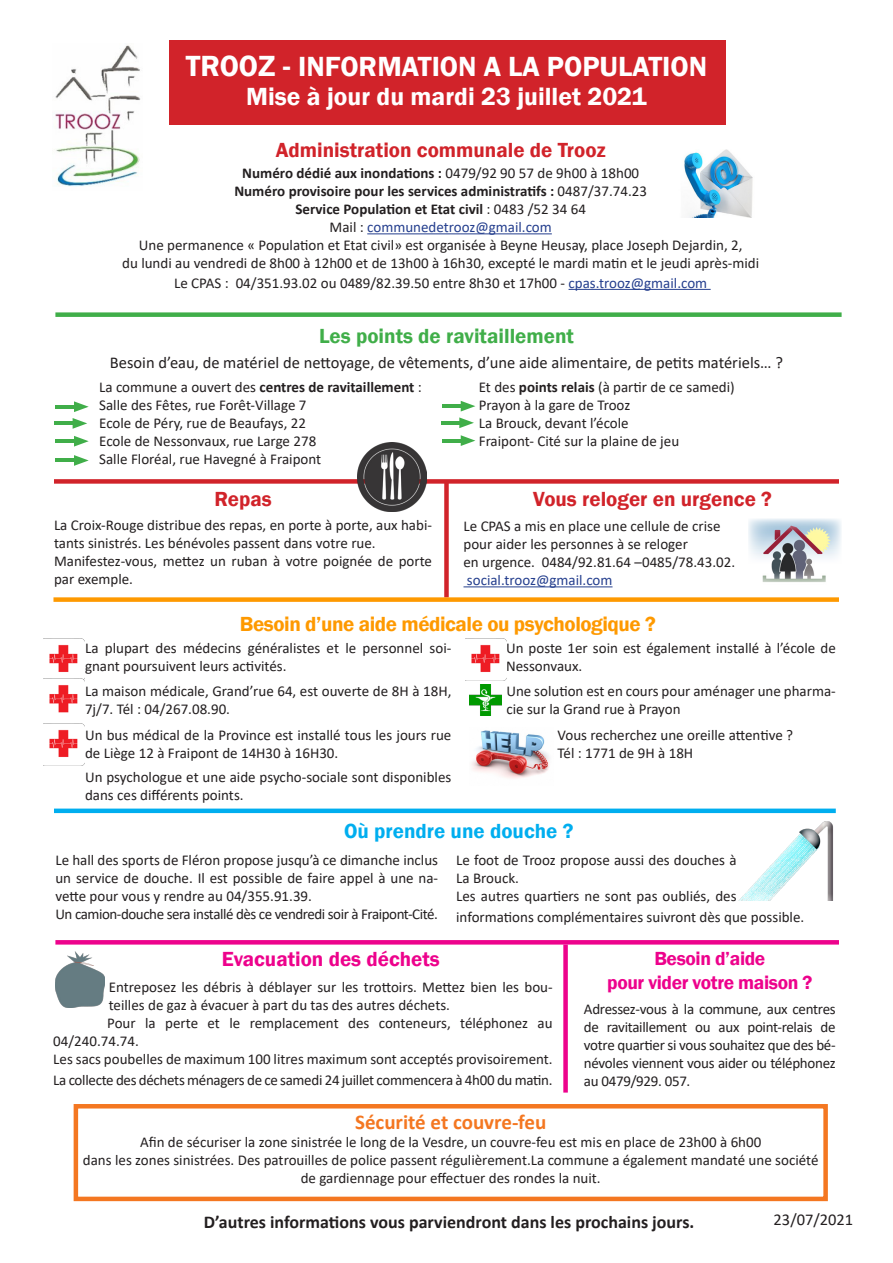
<style>
.page{position:relative;width:893px;height:1263px;background:#fff}
.page>*{position:absolute;margin:0;border:0;box-sizing:border-box;transform-origin:0 0}
.t1{font:600 28.5px "Franklin Gothic";color:#fff}
.t2{font:600 25.5px "Franklin Gothic";color:#fff}
.t3{font:600 21px "Franklin Gothic";color:#d1232a}
.t4{font:600 21px "Franklin Gothic";letter-spacing:-.02em;color:#fe9900}
.t5{font:600 21px "Franklin Gothic";color:#40ae49}
.t6{font:700 21px "Calibri";color:#f47721}
.t7{font:600 21px "Franklin Gothic";color:#ed028c}
.t8{font:600 21px "Franklin Gothic";color:#00aeef}
.t9{font:600 19.5px "Franklin Gothic";letter-spacing:-.02em;color:#ed028c}
.t10{font:700 18px "Calibri";color:#231f20}
.t11{font:16.5px "Calibri";color:#231f20}
.t12{font:15px/18px "Calibri";color:#231f20}
.t13{font:700 15px "Calibri";color:#231f20}
.t14{font:15px "Calibri";letter-spacing:-.02em;color:#231f20}
.t15{font:15px "Calibri";letter-spacing:-.03em;color:#231f20}
.t16{font:15px "Calibri";color:#253f8e}
.s1{font-size:30px}
.s2{font-weight:400}
.s3{color:#231f20}
.s4{color:#253f8e}
.s5{font-weight:700}
</style>
<div class="page">
<div style="left:169px;top:41px;width:557px;height:84px;background:#d1232a"></div>
<img style="left:55px;top:45px;width:86px;height:142px">
<hr style="left:367px;top:233px;width:185px;height:1px;background:#253f8e">
<hr style="left:569px;top:289px;width:142px;height:1px;background:#253f8e">
<hr style="left:463px;top:586px;width:149px;height:1px;background:#253f8e">
<div style="left:74px;top:1104px;width:754px;height:97px;border:4px solid #f47721"></div>
<div style="left:55px;top:312px;width:787px;height:5px;background:#40ae49"></div>
<div style="left:54px;top:479px;width:785px;height:5px;background:#d1232a"></div>
<div style="left:444px;top:483px;width:5px;height:114px;background:#d1232a"></div>
<div style="left:53px;top:597px;width:786px;height:5px;background:#fe9900"></div>
<img style="left:470px;top:684px;width:31px;height:31px">
<img style="left:43px;top:638px;width:41px;height:34px">
<hr style="left:55px;top:405px;width:20px;height:3px;background:#40ae49">
<svg style="left:74px;top:401px;width:15px;height:11px"></svg>
<hr style="left:55px;top:440px;width:20px;height:3px;background:#40ae49">
<svg style="left:74px;top:436px;width:15px;height:11px"></svg>
<hr style="left:54px;top:422px;width:20px;height:3px;background:#40ae49">
<svg style="left:73px;top:418px;width:14px;height:11px"></svg>
<hr style="left:55px;top:459px;width:20px;height:3px;background:#40ae49">
<svg style="left:74px;top:455px;width:15px;height:11px"></svg>
<hr style="left:442px;top:405px;width:20px;height:3px;background:#40ae49">
<svg style="left:461px;top:401px;width:14px;height:10px"></svg>
<hr style="left:442px;top:439px;width:20px;height:3px;background:#40ae49">
<svg style="left:461px;top:435px;width:14px;height:11px"></svg>
<hr style="left:441px;top:421px;width:20px;height:3px;background:#40ae49">
<svg style="left:459px;top:417px;width:15px;height:11px"></svg>
<div style="left:54px;top:808px;width:782px;height:5px;background:#00aeef"></div>
<img style="left:43px;top:678px;width:41px;height:35px">
<img style="left:43px;top:723px;width:41px;height:43px">
<img style="left:465px;top:638px;width:41px;height:43px">
<img style="left:739px;top:821px;width:94px;height:79px">
<img style="left:684px;top:150px;width:69px;height:68px">
<img style="left:472px;top:730px;width:78px;height:48px">
<img style="left:748px;top:518px;width:93px;height:64px">
<img style="left:357px;top:442px;width:70px;height:70px">
<svg style="left:55px;top:940px;width:784px;height:4px;background:#ed078e"></svg>
<div style="left:563px;top:944px;width:5px;height:148px;background:#ed028c"></div>
<img style="left:55px;top:951px;width:50px;height:56px">
<p class="t1" style="left:186px;top:49px;width:523px"><span class="s1">TROOZ -</span> INFORMATION A LA POPULATION</p>
<p class="t2" style="left:246px;top:81px;width:402px">Mise à jour du mardi 23 juillet 2021</p>
<p class="t3" style="left:276px;top:137px;width:331px">Administration communale de Trooz</p>
<p class="t13" style="left:242px;top:163px;width:398px">Numéro dédié aux inondations : <span class="s2">0479/92 90 57 de 9h00 à 18h00</span></p>
<p class="t13" style="left:234px;top:181px;width:414px">Numéro provisoire pour les services administratifs : <span class="s2">0487/37.74.23</span></p>
<p class="t13" style="left:295px;top:199px;width:292px">Service Population et Etat civil <span class="s2">: 0483 /52 34 64</span></p>
<p class="t16" style="left:330px;top:217px;width:224px"><span class="s3">Mail :</span> communedetrooz@gmail.com</p>
<p class="t12" style="left:139px;top:236px;width:605px">Une permanence « Population et Etat civil» est organisée à Beyne Heusay, place Joseph Dejardin, 2,</p>
<p class="t12" style="left:122px;top:254px;width:638px">du lundi au vendredi de 8h00 à 12h00 et de 13h00 à 16h30, excepté le mardi matin et le jeudi après-midi</p>
<p class="t12" style="left:174px;top:273px;width:535px">Le CPAS : 04/351.93.02 ou 0489/82.39.50 entre 8h30 et 17h00 - <span class="s4">cpas.trooz@gmail.com</span></p>
<p class="t5" style="left:319px;top:323px;width:256px">Les points de ravitaillement</p>
<p class="t11" style="left:110px;top:351px;width:675px">Besoin d’eau, de matériel de nettoyage, de vêtements, d’une aide alimentaire, de petits matériels… ?</p>
<p class="t13" style="left:99px;top:377px;width:324px"><span class="s2">La commune a ouvert des</span> centres de ravitaillement <span class="s2">:</span></p>
<p class="t12" style="left:99px;top:396px;width:209px">Salle des Fêtes, rue Forêt-Village 7</p>
<p class="t12" style="left:99px;top:414px;width:208px">Ecole de Péry, rue de Beaufays, 22</p>
<p class="t12" style="left:99px;top:432px;width:219px">Ecole de Nessonvaux, rue Large 278</p>
<p class="t12" style="left:99px;top:450px;width:224px">Salle Floréal, rue Havegné à Fraipont</p>
<p class="t3" style="left:214px;top:486px;width:59px">Repas</p>
<p class="t12" style="left:54px;top:515px;width:380px">La Croix-Rouge distribue des repas, en porte à porte, aux habi&shy;tants sinistrés. Les bénévoles passent dans votre rue.</p>
<p class="t12" style="left:54px;top:551px;width:380px">Manifestez-vous, mettez un ruban à votre poignée de porte par exemple.</p>
<p class="t12" style="left:479px;top:378px;width:258px">Et des <span class="s5">points relais</span> (à partir de ce samedi)</p>
<p class="t12" style="left:479px;top:396px;width:153px">Prayon à la gare de Trooz</p>
<p class="t12" style="left:479px;top:414px;width:151px">La Brouck, devant l’école</p>
<p class="t12" style="left:479px;top:432px;width:202px">Fraipont- Cité sur la plaine de jeu</p>
<p class="t3" style="left:533px;top:486px;width:240px">Vous reloger en urgence ?</p>
<p class="t12" style="left:463px;top:517px;width:258px">Le CPAS a mis en place une cellule de crise</p>
<p class="t12" style="left:463px;top:535px;width:226px">pour aider les personnes à se reloger</p>
<p class="t12" style="left:463px;top:553px;width:273px">en urgence. 0484/92.81.64 –0485/78.43.02.</p>
<p class="t16" style="left:467px;top:570px;width:147px">social.trooz@gmail.com</p>
<p class="t4" style="left:240px;top:611px;width:418px">Besoin d’une aide médicale ou psychologique ?</p>
<p class="t12" style="left:85px;top:638px;width:368px">La plupart des médecins généralistes et le personnel soi&shy;gnant poursuivent leurs activités.</p>
<p class="t12" style="left:85px;top:682px;width:368px">La maison médicale, Grand’rue 64, est ouverte de 8H à 18H,<br>7j/7. Tél : 04/267.08.90.</p>
<p class="t12" style="left:85px;top:725px;width:368px">Un bus médical de la Province est installé tous les jours rue de Liège 12 à Fraipont de 14H30 à 16H30.</p>
<p class="t12" style="left:85px;top:767px;width:368px">Un psychologue et une aide psycho-sociale sont disponibles dans ces différents points.</p>
<p class="t12" style="left:506px;top:638px;width:331px">Un poste 1er soin est également installé à l’école de<br>Nessonvaux.</p>
<p class="t12" style="left:506px;top:682px;width:331px">Une solution est en cours pour aménager une pharma&shy;cie sur la Grand rue à Prayon</p>
<p class="t12" style="left:558px;top:725px;width:237px">Vous recherchez une oreille attentive ?</p>
<p class="t12" style="left:558px;top:743px;width:137px">Tél : 1771 de 9H à 18H</p>
<p class="t8" style="left:344px;top:818px;width:231px">Où prendre une douche ?</p>
<p class="t12" style="left:55px;top:850px;width:384px;text-align:justify">Le hall des sports de Fléron propose jusqu’à ce dimanche inclus un service de douche. Il est possible de faire appel à une na&shy;vette pour vous y rendre au 04/355.91.39.</p>
<p class="t15" style="left:55px;top:903px;width:384px">Un camion-douche sera installé dès ce vendredi soir à Fraipont-Cité.</p>
<p class="t12" style="left:456px;top:850px;width:282px">Le foot de Trooz propose aussi des douches à<br>La Brouck.</p>
<p class="t12" style="left:456px;top:884px;width:350px;line-height:21.6px">Les autres quartiers ne sont pas oubliés, des informations complémentaires suivront dès que possible.</p>
<p class="t9" style="left:654px;top:947px;width:113px">Besoin d’aide</p>
<p class="t9" style="left:607px;top:970px;width:207px">pour vider votre maison ?</p>
<p class="t12" style="left:584px;top:1000px;width:253px;text-align:justify">Adressez-vous à la commune, aux centres de ravitaillement ou aux point-relais de votre quartier si vous souhaitez que des bé&shy;névoles viennent vous aider ou téléphonez au 0479/929. 057.</p>
<p class="t7" style="left:222px;top:946px;width:220px">Evacuation des déchets</p>
<p class="t12" style="left:109px;top:977px;width:445px">Entreposez les débris à déblayer sur les trottoirs. Mettez bien les bou&shy;teilles de gaz à évacuer à part du tas des autres déchets.</p>
<p class="t12" style="left:53px;top:1013px;width:501px;text-indent:54px">Pour la perte et le remplacement des conteneurs, téléphonez au<br>04/240.74.74.</p>
<p class="t12" style="left:53px;top:1049px;width:501px">Les sacs poubelles de maximum 100 litres maximum sont acceptés provisoirement.</p>
<p class="t14" style="left:53px;top:1070px;width:501px">La collecte des déchets ménagers de ce samedi 24 juillet commencera à 4h00 du matin.</p>
<p class="t6" style="left:355px;top:1107px;width:193px">Sécurité et couvre-feu</p>
<p class="t12" style="left:140px;top:1132px;width:623px">Afin de sécuriser la zone sinistrée le long de la Vesdre, un couvre-feu est mis en place de 23h00 à 6h00</p>
<p class="t12" style="left:83px;top:1150px;width:737px;text-align:center">dans les zones sinistrées. Des patrouilles de police passent régulièrement.La commune a également mandaté une société de gardiennage pour effectuer des rondes la nuit.</p>
<p class="t10" style="left:204px;top:1209px;width:492px">D’autres informations vous parviendront dans les prochains jours.</p>
<p class="t11" style="left:774px;top:1208px;width:81px">23/07/2021</p>
</div>
